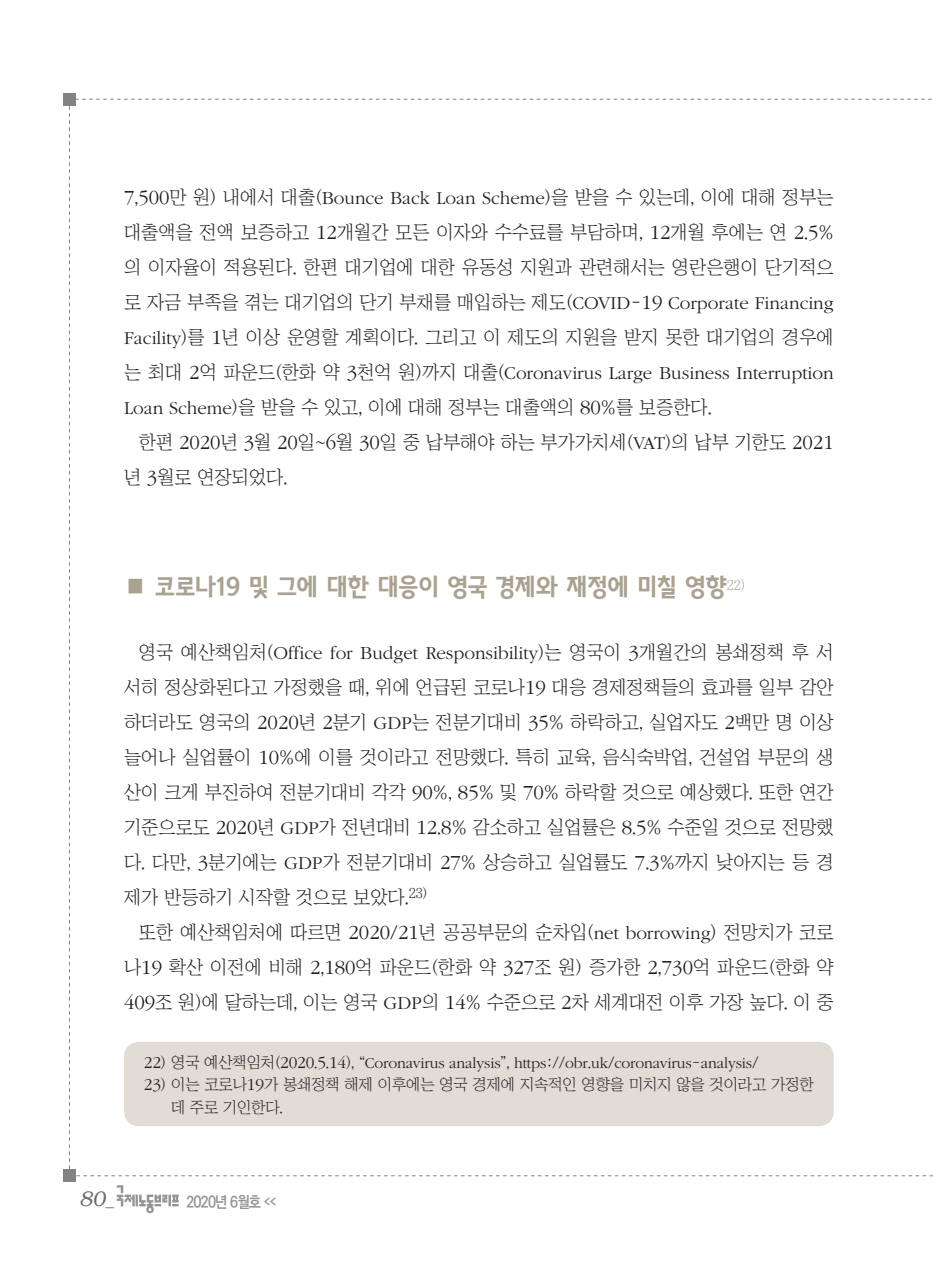
<style>
.page{position:relative;width:933px;height:1275px;background:#fff}
.page>*{position:absolute;margin:0;border:0;box-sizing:border-box;transform-origin:0 0}
.서론{font:24.5px "KBI Zfor SM Esgo H";letter-spacing:-.03em;color:#aaa291}
.t1{font:italic 300 21px "Bookman";color:#6c6d70}
.본문{font:18.9px/35px "Chosunilbo NM";color:#231f20;text-align:justify}
.각주{font:300 15.75px "ITC Garamond Std";letter-spacing:-.01em;color:#231f20}
.각주-2{font:15.75px/22.8px "Chosunilbo NM";letter-spacing:-.01em;color:#231f20}
.t2{font:700 15.75px "Ko Pub Dotum";letter-spacing:-.055em;color:#939598;scale:.9 1}
.s1{font-family:"ITC Garamond Std";font-weight:300;font-size:20.82px}
.s2{font-family:"ITC Garamond Std";font-weight:300}
.s3{font-size:17.32px}
.s4{font-family:"Chosunilbo NM";font-weight:400}
.s5{font-family:"ITC Garamond Std";font-weight:300;font-size:17.32px}
.s6{font-family:"Helvetica";font-weight:400;font-style:normal;font-size:17.5px}
.s7{font-size:7.88px}
</style>
<div class="page">
<div style="left:64px;top:1170px;width:12px;height:12px;background:#808285"></div>
<div style="left:64px;top:93px;width:12px;height:12px;background:#808285"></div>
<svg style="left:117px;top:1185px;width:62px;height:28px"></svg>
<div style="left:124px;top:1042px;width:709px;height:84px;background:#e1dcd5;border-radius:15px"></div>
<p class="본문" style="left:124px;top:179px;width:711px"><span class="s1">7</span>,<span class="s1">500</span>만 원) 내에서 대출(<span class="s2">Bounce Back Loan Scheme</span>)을 받을 수 있는데, 이에 대해 정부는 대출액을 전액 보증하고 <span class="s1">12</span>개월간 모든 이자와 수수료를 부담하며, <span class="s1">12</span>개월 후에는 연 <span class="s1">2</span>.<span class="s1">5</span>% 의 이자율이 적용된다. 한편 대기업에 대한 유동성 지원과 관련해서는 영란은행이 단기적으 로 자금 부족을 겪는 대기업의 단기 부채를 매입하는 제도(<span class="s2">COVID</span>-<span class="s1">19</span> <span class="s2">Corporate Financing Facility</span>)를 <span class="s1">1</span>년 이상 운영할 계획이다. 그리고 이 제도의 지원을 받지 못한 대기업의 경우에 는 최대 <span class="s1">2</span>억 파운드(한화 약 <span class="s1">3</span>천억 원)까지 대출(<span class="s2">Coronavirus Large Business Interruption Loan Scheme</span>)을 받을 수 있고, 이에 대해 정부는 대출액의 <span class="s1">80</span>%를 보증한다.</p>
<p class="본문" style="left:124px;top:424px;width:711px;text-indent:15px">한편 <span class="s1">2020</span>년 <span class="s1">3</span>월 <span class="s1">20</span>일~<span class="s1">6</span>월 <span class="s1">30</span>일 중 납부해야 하는 부가가치세(<span class="s2">VAT</span>)의 납부 기한도 <span class="s1">2021 </span>년 <span class="s1">3</span>월로 연장되었다.</p>
<p class="서론" style="left:124px;top:572px;width:623px">■ 코로나19 및 그에 대한 대응이 영국 경제와 재정에 미칠 영향<sup>22)</sup></p>
<p class="본문" style="left:124px;top:634px;width:711px;text-indent:15px">영국 예산책임처(<span class="s2">Office for Budget Responsibility</span>)는 영국이 <span class="s1">3</span>개월간의 봉쇄정책 후 서 서히 정상화된다고 가정했을 때, 위에 언급된 코로나<span class="s1">19</span> 대응 경제정책들의 효과를 일부 감안 하더라도 영국의 <span class="s1">2020</span>년 <span class="s1">2</span>분기 <span class="s2">GDP</span>는 전분기대비 <span class="s1">35</span>% 하락하고, 실업자도 <span class="s1">2</span>백만 명 이상 늘어나 실업률이 <span class="s1">10</span>%에 이를 것이라고 전망했다. 특히 교육, 음식숙박업, 건설업 부문의 생 산이 크게 부진하여 전분기대비 각각 <span class="s1">90</span>%, <span class="s1">85</span>% 및 <span class="s1">70</span>% 하락할 것으로 예상했다. 또한 연간 기준으로도 <span class="s1">2020</span>년 <span class="s2">GDP</span>가 전년대비 <span class="s1">12</span>.<span class="s1">8</span>% 감소하고 실업률은 <span class="s1">8</span>.<span class="s1">5</span>% 수준일 것으로 전망했 다. 다만, <span class="s1">3</span>분기에는 <span class="s2">GDP</span>가 전분기대비 <span class="s1">27</span>% 상승하고 실업률도 <span class="s1">7</span>.<span class="s1">3</span>%까지 낮아지는 등 경 제가 반등하기 시작할 것으로 보았다.<sup>23)</sup></p>
<p class="본문" style="left:124px;top:914px;width:711px;text-indent:15px">또한 예산책임처에 따르면 <span class="s1">2020</span>/<span class="s1">21</span>년 공공부문의 순차입(<span class="s2">net borrowing</span>) 전망치가 코로 나<span class="s1">19</span> 확산 이전에 비해 <span class="s1">2</span>,<span class="s1">180</span>억 파운드(한화 약 <span class="s1">327</span>조 원) 증가한 <span class="s1">2</span>,<span class="s1">730</span>억 파운드(한화 약 <span class="s1">409</span>조 원)에 달하는데, 이는 영국 <span class="s2">GDP</span>의 <span class="s1">14</span>% 수준으로 <span class="s1">2</span>차 세계대전 이후 가장 높다. 이 중</p>
<p class="각주" style="left:144px;top:1054px;width:616px"><span class="s3">22</span><span class="s4">) 영국 예산책임처(</span><span class="s3">2020</span><span class="s4">.</span><span class="s3">5</span><span class="s4">.</span><span class="s3">14</span><span class="s4">), “</span>Coronavirus analysis<span class="s4">”,</span> https<span class="s4">://</span>obr<span class="s4">.</span>uk<span class="s4">/</span>coronavirus<span class="s4">-</span>analysis<span class="s4">/</span></p>
<p class="각주-2" style="left:171px;top:1073px;width:644px;text-indent:-27px"><span class="s5">23</span>) 이는 코로나<span class="s5">19</span>가 봉쇄정책 해제 이후에는 영국 경제에 지속적인 영향을 미치지 않을 것이라고 가정한 데 주로 기인한다.</p>
<p class="t1" style="left:79px;top:1187px;width:36px">80<span class="s6">_</span></p>
<p class="t2" style="left:186px;top:1194px;width:101px">2020년 6월호 <span class="s7">&lt;&lt;</span></p>
</div>
